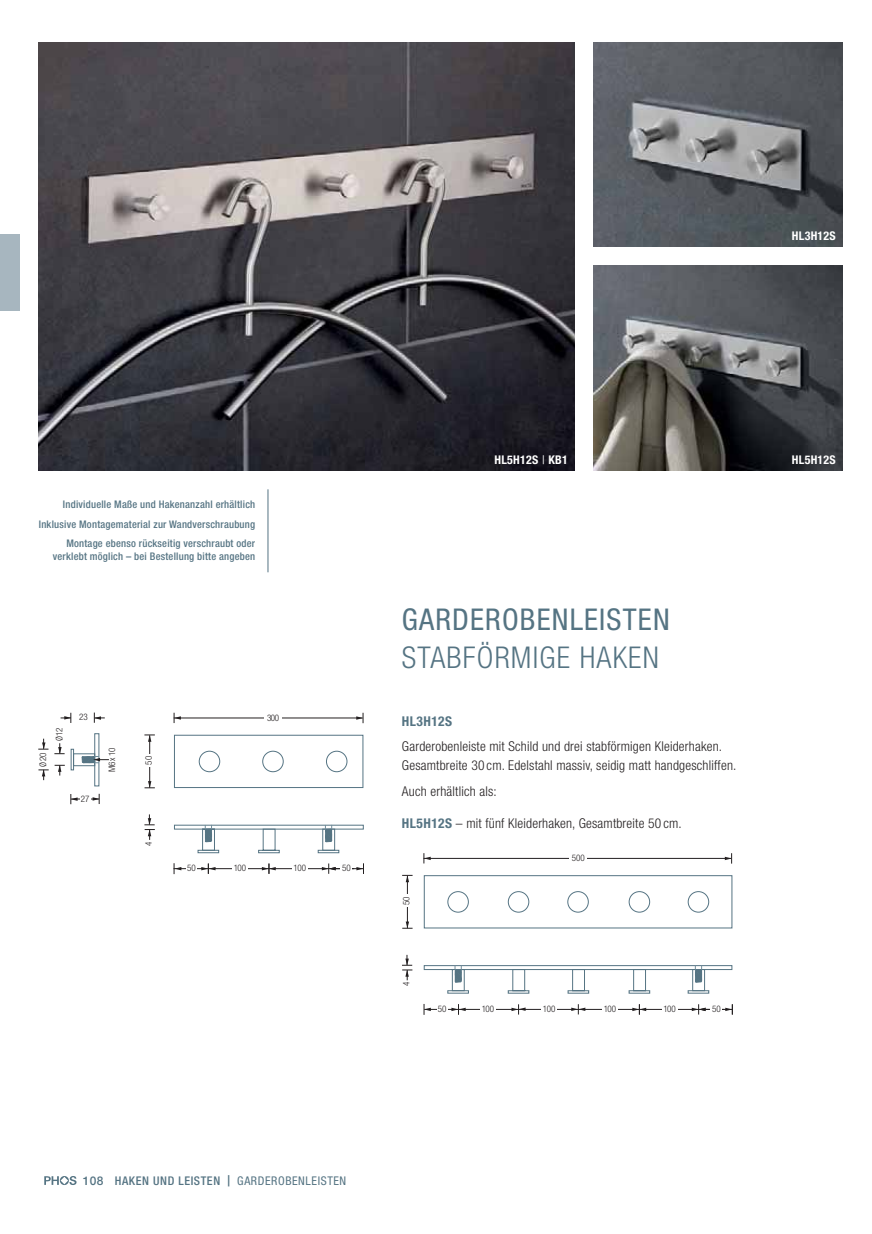
<style>
.page{position:relative;width:872px;height:1234px;background:#fff}
.page>*{position:absolute;margin:0;border:0;box-sizing:border-box;transform-origin:0 0}
.t1{font:condensed 30px "Helvetica Neue LT Std";letter-spacing:.04em;color:#557483}
.t2{font:300 condensed 30px "Helvetica Neue LT Std";letter-spacing:.04em;color:#557483}
.t3{font:300 condensed 13.5px/19.2px "Helvetica Neue LT Std";letter-spacing:.015em;color:#231f20}
.t4{font:700 condensed 13.5px "Helvetica Neue LT Std";letter-spacing:.03em;color:#557483}
.t5{font:condensed 12px "Helvetica Neue LT Std";letter-spacing:.05em;color:#557483}
.t6{font:700 condensed 12px "Helvetica Neue LT Std";letter-spacing:.02em;color:#fff}
.t7{font:500 condensed 10.5px/19.2px "Helvetica Neue LT Std";letter-spacing:.02em;color:#557483;text-align:right}
.t8{font:300 condensed 9px "Helvetica Neue LT Std";color:#231f20}
.s1{font-weight:400}
.s2{font-weight:700;color:#557483}
.s3{font-weight:500;font-stretch:normal}
.s4{font-weight:500}
.s5{font-weight:500;font-stretch:normal;font-size:11.25px}
</style>
<div class="page">
<img style="left:38px;top:43px;width:536px;height:427px">
<img style="left:593px;top:43px;width:249px;height:204px">
<img style="left:593px;top:266px;width:249px;height:204px">
<div style="left:94px;top:733px;width:5px;height:53px;border:1px solid #557483"></div>
<div style="left:73px;top:753px;width:22px;height:13px;border:1px solid #557483"></div>
<svg style="left:82px;top:755px;width:27px;height:8px"></svg>
<svg style="left:71px;top:794px;width:9px;height:10px"></svg>
<svg style="left:91px;top:793px;width:9px;height:10px"></svg>
<svg style="left:38px;top:738px;width:10px;height:11px"></svg>
<svg style="left:38px;top:769px;width:11px;height:11px"></svg>
<div style="left:71px;top:748px;width:3px;height:22px;border:1px solid #557483"></div>
<svg style="left:94px;top:712px;width:11px;height:10px"></svg>
<svg style="left:61px;top:712px;width:11px;height:10px"></svg>
<svg style="left:54px;top:743px;width:11px;height:11px"></svg>
<svg style="left:55px;top:764px;width:10px;height:11px"></svg>
<svg style="left:174px;top:734px;width:190px;height:54px"></svg>
<hr style="left:174px;top:717px;width:188px;height:1px;background:#231f20">
<svg style="left:174px;top:712px;width:7px;height:11px"></svg>
<svg style="left:356px;top:712px;width:8px;height:11px"></svg>
<div style="left:264px;top:714px;width:18px;height:7px;background:#fff"></div>
<hr style="left:149px;top:735px;width:1px;height:52px;background:#231f20">
<svg style="left:144px;top:781px;width:11px;height:7px"></svg>
<svg style="left:144px;top:734px;width:11px;height:7px"></svg>
<div style="left:145px;top:754px;width:9px;height:12px;background:#fff"></div>
<hr style="left:423px;top:858px;width:308px;height:1px;background:#231f20">
<svg style="left:423px;top:853px;width:8px;height:10px"></svg>
<svg style="left:725px;top:853px;width:7px;height:10px"></svg>
<div style="left:569px;top:854px;width:18px;height:8px;background:#fff"></div>
<svg style="left:423px;top:875px;width:309px;height:53px"></svg>
<hr style="left:407px;top:875px;width:1px;height:52px;background:#231f20">
<svg style="left:402px;top:921px;width:10px;height:7px"></svg>
<svg style="left:402px;top:874px;width:10px;height:8px"></svg>
<div style="left:403px;top:894px;width:9px;height:12px;background:#fff"></div>
<svg style="left:402px;top:954px;width:10px;height:26px"></svg>
<svg style="left:423px;top:965px;width:309px;height:28px"></svg>
<svg style="left:424px;top:1004px;width:7px;height:10px"></svg>
<hr style="left:424px;top:1008px;width:300px;height:1px;background:#231f20">
<svg style="left:451px;top:1004px;width:15px;height:10px"></svg>
<div style="left:602px;top:1005px;width:15px;height:7px;background:#fff"></div>
<svg style="left:632px;top:1004px;width:14px;height:10px"></svg>
<svg style="left:692px;top:1004px;width:41px;height:10px"></svg>
<div style="left:662px;top:1005px;width:15px;height:8px;background:#fff"></div>
<div style="left:436px;top:1005px;width:11px;height:7px;background:#fff"></div>
<svg style="left:571px;top:1004px;width:14px;height:10px"></svg>
<svg style="left:511px;top:1004px;width:14px;height:10px"></svg>
<div style="left:541px;top:1005px;width:16px;height:7px;background:#fff"></div>
<div style="left:480px;top:1005px;width:15px;height:7px;background:#fff"></div>
<svg style="left:144px;top:814px;width:11px;height:25px"></svg>
<svg style="left:174px;top:824px;width:190px;height:29px"></svg>
<svg style="left:174px;top:863px;width:7px;height:10px"></svg>
<hr style="left:173px;top:868px;width:181px;height:1px;background:#231f20">
<svg style="left:201px;top:863px;width:14px;height:10px"></svg>
<div style="left:232px;top:864px;width:16px;height:8px;background:#fff"></div>
<svg style="left:262px;top:863px;width:14px;height:10px"></svg>
<svg style="left:322px;top:863px;width:42px;height:10px"></svg>
<div style="left:292px;top:864px;width:15px;height:8px;background:#fff"></div>
<div style="left:186px;top:864px;width:11px;height:8px;background:#fff"></div>
<hr style="left:268px;top:489px;width:1px;height:83px;background:#557483">
<svg style="left:44px;top:1176px;width:33px;height:8px"></svg>
<div style="left:0;top:234px;width:19px;height:76px;background:#a7b6bf"></div>
<p class="t6" style="left:792px;top:229px;width:45px">HL3H12S</p>
<p class="t7" style="left:39px;top:496px;width:218px">Individuelle Maße und Hakenanzahl erhältlich<br>Inklusive Montagematerial zur Wandverschraubung<br>Montage ebenso rückseitig verschraubt oder</p>
<p class="t7" style="left:53px;top:547px;width:204px">verklebt möglich – bei Bestellung bitte angeben</p>
<p class="t8" style="left:40px;top:767px;width:17px;rotate:-90deg">Ø 20</p>
<p class="t8" style="left:56px;top:741px;width:15px;rotate:-90deg">Ø 12</p>
<p class="t8" style="left:79px;top:713px;width:10px">23</p>
<p class="t8" style="left:81px;top:795px;width:10px">27</p>
<p class="t8" style="left:109px;top:772px;width:26px;rotate:-90deg">M6 x 10</p>
<p class="t8" style="left:145px;top:764px;width:10px;rotate:-90deg">50</p>
<p class="t8" style="left:145px;top:845px;width:6px;rotate:-90deg">4</p>
<p class="t8" style="left:267px;top:714px;width:14px">300</p>
<p class="t8" style="left:187px;top:864px;width:10px">50</p>
<p class="t8" style="left:234px;top:864px;width:14px">100</p>
<p class="t8" style="left:293px;top:864px;width:14px">100</p>
<p class="t8" style="left:342px;top:864px;width:10px">50</p>
<p class="t6" style="left:494px;top:452px;width:75px">HL5H12S <span class="s1">|</span> KB1</p>
<p class="t6" style="left:792px;top:452px;width:45px">HL5H12S</p>
<h1 class="t1" style="left:402px;top:608px;width:269px">GARDEROBENLEISTEN</h1>
<h1 class="t2" style="left:402px;top:646px;width:258px">STABFÖRMIGE HAKEN</h1>
<p class="t4" style="left:402px;top:712px;width:52px">HL3H12S</p>
<p class="t3" style="left:402px;top:738px;width:336px">Garderobenleiste mit Schild und drei stabförmigen Kleiderhaken.<br>Gesamtbreite 30 cm. Edelstahl massiv, seidig matt handgeschliffen.</p>
<p class="t3" style="left:402px;top:782px;width:96px">Auch erhältlich als:</p>
<p class="t3" style="left:402px;top:814px;width:281px"><span class="s2">HL5H12S</span> – mit fünf Kleiderhaken, Gesamtbreite 50 cm.</p>
<p class="t8" style="left:403px;top:904px;width:10px;rotate:-90deg">50</p>
<p class="t8" style="left:572px;top:854px;width:14px">500</p>
<p class="t8" style="left:403px;top:986px;width:6px;rotate:-90deg">4</p>
<p class="t8" style="left:438px;top:1005px;width:10px">50</p>
<p class="t8" style="left:482px;top:1005px;width:14px">100</p>
<p class="t8" style="left:543px;top:1005px;width:14px">100</p>
<p class="t8" style="left:603px;top:1005px;width:14px">100</p>
<p class="t8" style="left:663px;top:1005px;width:14px">100</p>
<p class="t8" style="left:712px;top:1005px;width:10px">50</p>
<p class="t5" style="left:83px;top:1176px;width:265px"><span class="s3">108</span> <span class="s4">HAKEN UND LEISTEN</span> <span class="s5">|</span> GARDEROBENLEISTEN</p>
</div>
